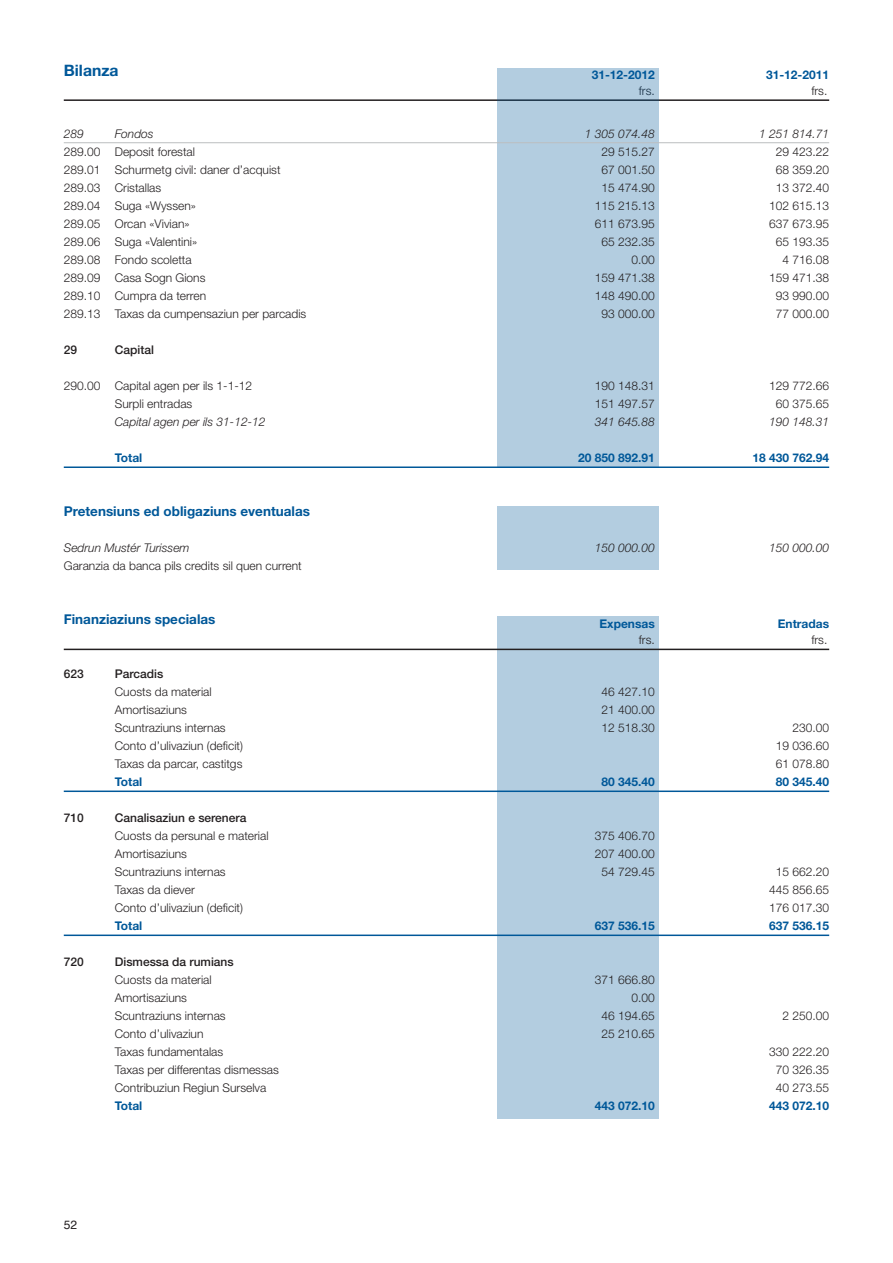
<style>
.page{position:relative;width:893px;height:1263px;background:#fff}
.page>*{position:absolute;margin:0;border:0;box-sizing:border-box;transform-origin:0 0}
.t1{font:700 15.75px "Helvetica Neue";color:#005899}
.t2{font:700 13.5px "Helvetica Neue";color:#005899}
.t3{font:300 12px "Helvetica Neue";color:#231f20}
.t4{font:700 12px "Helvetica Neue";color:#005899}
.t5{font:italic 300 12px "Helvetica Neue";color:#231f20}
.t6{font:500 12px "Helvetica Neue";color:#231f20}
.t7{font:12px "Helvetica";color:#231f20}
</style>
<div class="page">
<div style="left:497px;top:506px;width:162px;height:64px;background:#b3cde0"></div>
<hr style="left:64px;top:99px;width:765px;height:2px;background:#231f20">
<div style="left:497px;top:68px;width:162px;height:399px;background:#b3cde0"></div>
<div style="left:497px;top:616px;width:162px;height:503px;background:#b3cde0"></div>
<hr style="left:64px;top:649px;width:765px;height:1px;background:#231f20">
<hr style="left:64px;top:142px;width:765px;height:1px;background:#bcbec0">
<hr style="left:64px;top:466px;width:765px;height:2px;background:#005899">
<hr style="left:64px;top:790px;width:765px;height:2px;background:#005899">
<hr style="left:64px;top:934px;width:765px;height:2px;background:#005899">
<h1 class="t1" style="left:64px;top:61px;width:56px">Bilanza</h1>
<p class="t4" style="left:592px;top:67px;width:65px">31-12-2012</p>
<p class="t4" style="left:766px;top:67px;width:65px">31-12-2011</p>
<p class="t3" style="left:639px;top:84px;width:17px">frs.</p>
<p class="t3" style="left:811px;top:84px;width:17px">frs.</p>
<p class="t5" style="left:64px;top:127px;width:22px">289</p>
<p class="t5" style="left:115px;top:127px;width:40px">Fondos</p>
<p class="t5" style="left:585px;top:127px;width:72px">1 305 074.48</p>
<p class="t5" style="left:759px;top:127px;width:72px">1 251 814.71</p>
<p class="t3" style="left:64px;top:145px;width:133px">289.00 Deposit forestal</p>
<p class="t3" style="left:601px;top:145px;width:55px">29 515.27</p>
<p class="t3" style="left:776px;top:145px;width:55px">29 423.22</p>
<p class="t3" style="left:64px;top:163px;width:218px">289.01 Schurmetg civil: daner d’acquist</p>
<p class="t3" style="left:601px;top:163px;width:55px">67 001.50</p>
<p class="t3" style="left:776px;top:163px;width:55px">68 359.20</p>
<p class="t3" style="left:64px;top:181px;width:99px">289.03 Cristallas</p>
<p class="t3" style="left:601px;top:181px;width:55px">15 474.90</p>
<p class="t3" style="left:776px;top:181px;width:55px">13 372.40</p>
<p class="t3" style="left:64px;top:199px;width:134px">289.04 Suga «Wyssen»</p>
<p class="t3" style="left:595px;top:199px;width:62px">115 215.13</p>
<p class="t3" style="left:769px;top:199px;width:62px">102 615.13</p>
<p class="t3" style="left:64px;top:217px;width:127px">289.05 Orcan «Vivian»</p>
<p class="t3" style="left:595px;top:217px;width:62px">611 673.95</p>
<p class="t3" style="left:769px;top:217px;width:62px">637 673.95</p>
<p class="t3" style="left:64px;top:235px;width:135px">289.06 Suga «Valentini»</p>
<p class="t3" style="left:601px;top:235px;width:55px">65 232.35</p>
<p class="t3" style="left:776px;top:235px;width:55px">65 193.35</p>
<p class="t3" style="left:64px;top:253px;width:129px">289.08 Fondo scoletta</p>
<p class="t3" style="left:631px;top:253px;width:25px">0.00</p>
<p class="t3" style="left:782px;top:253px;width:48px">4 716.08</p>
<p class="t3" style="left:64px;top:271px;width:143px">289.09 Casa Sogn Gions</p>
<p class="t3" style="left:595px;top:271px;width:62px">159 471.38</p>
<p class="t3" style="left:769px;top:271px;width:62px">159 471.38</p>
<p class="t3" style="left:64px;top:289px;width:144px">289.10 Cumpra da terren</p>
<p class="t3" style="left:595px;top:289px;width:62px">148 490.00</p>
<p class="t3" style="left:776px;top:289px;width:55px">93 990.00</p>
<p class="t3" style="left:64px;top:307px;width:244px">289.13 Taxas da cumpensaziun per parcadis</p>
<p class="t3" style="left:601px;top:307px;width:55px">93 000.00</p>
<p class="t3" style="left:776px;top:307px;width:55px">77 000.00</p>
<p class="t6" style="left:64px;top:343px;width:15px">29</p>
<p class="t6" style="left:115px;top:343px;width:41px">Capital</p>
<p class="t3" style="left:64px;top:379px;width:190px">290.00 Capital agen per ils 1-1-12</p>
<p class="t3" style="left:595px;top:379px;width:62px">190 148.31</p>
<p class="t3" style="left:769px;top:379px;width:62px">129 772.66</p>
<p class="t3" style="left:115px;top:397px;width:79px">Surpli entradas</p>
<p class="t3" style="left:595px;top:397px;width:62px">151 497.57</p>
<p class="t3" style="left:776px;top:397px;width:55px">60 375.65</p>
<p class="t5" style="left:115px;top:415px;width:152px">Capital agen per ils 31-12-12</p>
<p class="t5" style="left:595px;top:415px;width:62px">341 645.88</p>
<p class="t5" style="left:769px;top:415px;width:62px">190 148.31</p>
<p class="t4" style="left:115px;top:450px;width:29px">Total</p>
<p class="t4" style="left:578px;top:450px;width:78px">20 850 892.91</p>
<p class="t4" style="left:752px;top:450px;width:78px">18 430 762.94</p>
<p class="t2" style="left:64px;top:503px;width:248px">Pretensiuns ed obligaziuns eventualas</p>
<p class="t5" style="left:64px;top:541px;width:127px">Sedrun Mustér Turissem</p>
<p class="t5" style="left:595px;top:541px;width:62px">150 000.00</p>
<p class="t5" style="left:769px;top:541px;width:62px">150 000.00</p>
<p class="t3" style="left:64px;top:559px;width:240px">Garanzia da banca pils credits sil quen current</p>
<p class="t2" style="left:64px;top:611px;width:153px">Finanziaziuns specialas</p>
<p class="t4" style="left:599px;top:616px;width:57px">Expensas</p>
<p class="t4" style="left:778px;top:616px;width:53px">Entradas</p>
<p class="t3" style="left:639px;top:633px;width:17px">frs.</p>
<p class="t3" style="left:811px;top:633px;width:17px">frs.</p>
<p class="t6" style="left:64px;top:667px;width:22px">623</p>
<p class="t6" style="left:115px;top:667px;width:50px">Parcadis</p>
<p class="t3" style="left:115px;top:685px;width:98px">Cuosts da material</p>
<p class="t3" style="left:601px;top:685px;width:55px">46 427.10</p>
<p class="t3" style="left:115px;top:703px;width:74px">Amortisaziuns</p>
<p class="t3" style="left:601px;top:703px;width:55px">21 400.00</p>
<p class="t3" style="left:115px;top:721px;width:112px">Scuntraziuns internas</p>
<p class="t3" style="left:601px;top:721px;width:55px">12 518.30</p>
<p class="t3" style="left:792px;top:721px;width:38px">230.00</p>
<p class="t3" style="left:115px;top:739px;width:130px">Conto d’ulivaziun (deficit)</p>
<p class="t3" style="left:776px;top:739px;width:55px">19 036.60</p>
<p class="t3" style="left:115px;top:757px;width:129px">Taxas da parcar, castitgs</p>
<p class="t3" style="left:776px;top:757px;width:55px">61 078.80</p>
<p class="t4" style="left:115px;top:774px;width:29px">Total</p>
<p class="t4" style="left:601px;top:774px;width:55px">80 345.40</p>
<p class="t4" style="left:776px;top:774px;width:55px">80 345.40</p>
<p class="t6" style="left:64px;top:811px;width:22px">710</p>
<p class="t6" style="left:115px;top:811px;width:133px">Canalisaziun e serenera</p>
<p class="t3" style="left:115px;top:829px;width:155px">Cuosts da persunal e material</p>
<p class="t3" style="left:595px;top:829px;width:62px">375 406.70</p>
<p class="t3" style="left:115px;top:847px;width:74px">Amortisaziuns</p>
<p class="t3" style="left:595px;top:847px;width:62px">207 400.00</p>
<p class="t3" style="left:115px;top:865px;width:112px">Scuntraziuns internas</p>
<p class="t3" style="left:601px;top:865px;width:55px">54 729.45</p>
<p class="t3" style="left:776px;top:865px;width:55px">15 662.20</p>
<p class="t3" style="left:115px;top:883px;width:82px">Taxas da diever</p>
<p class="t3" style="left:769px;top:883px;width:62px">445 856.65</p>
<p class="t3" style="left:115px;top:901px;width:130px">Conto d’ulivaziun (deficit)</p>
<p class="t3" style="left:769px;top:901px;width:62px">176 017.30</p>
<p class="t4" style="left:115px;top:918px;width:29px">Total</p>
<p class="t4" style="left:595px;top:918px;width:62px">637 536.15</p>
<p class="t4" style="left:769px;top:918px;width:62px">637 536.15</p>
<p class="t6" style="left:64px;top:955px;width:22px">720</p>
<p class="t6" style="left:115px;top:955px;width:120px">Dismessa da rumians</p>
<p class="t3" style="left:115px;top:973px;width:98px">Cuosts da material</p>
<p class="t3" style="left:595px;top:973px;width:62px">371 666.80</p>
<p class="t3" style="left:115px;top:991px;width:74px">Amortisaziuns</p>
<p class="t3" style="left:631px;top:991px;width:25px">0.00</p>
<p class="t3" style="left:115px;top:1009px;width:112px">Scuntraziuns internas</p>
<p class="t3" style="left:601px;top:1009px;width:55px">46 194.65</p>
<p class="t3" style="left:782px;top:1009px;width:48px">2 250.00</p>
<p class="t3" style="left:115px;top:1027px;width:90px">Conto d’ulivaziun</p>
<p class="t3" style="left:601px;top:1027px;width:55px">25 210.65</p>
<p class="t3" style="left:115px;top:1045px;width:110px">Taxas fundamentalas</p>
<p class="t3" style="left:769px;top:1045px;width:62px">330 222.20</p>
<p class="t3" style="left:115px;top:1063px;width:166px">Taxas per differentas dismessas</p>
<p class="t3" style="left:776px;top:1063px;width:55px">70 326.35</p>
<p class="t3" style="left:115px;top:1081px;width:153px">Contribuziun Regiun Surselva</p>
<p class="t3" style="left:776px;top:1081px;width:55px">40 273.55</p>
<p class="t4" style="left:115px;top:1098px;width:29px">Total</p>
<p class="t4" style="left:595px;top:1098px;width:62px">443 072.10</p>
<p class="t4" style="left:769px;top:1098px;width:62px">443 072.10</p>
<p class="t7" style="left:64px;top:1215px;width:15px">52</p>
</div>
